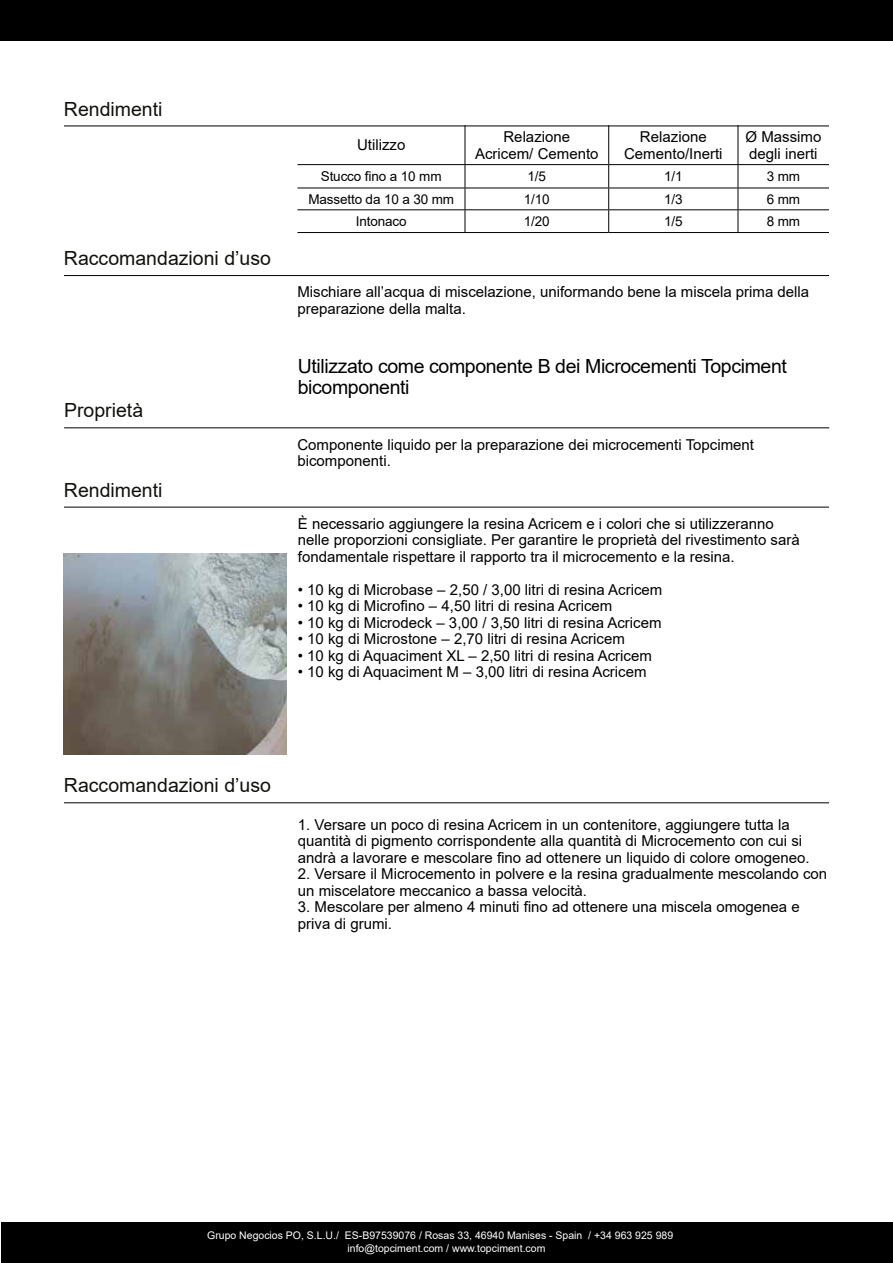
<style>
.page{position:relative;width:893px;height:1263px;background:#fff}
.page>*{position:absolute;margin:0;border:0;box-sizing:border-box;transform-origin:0 0}
.t1{font:19.5px "Arial";color:#12110c}
.t2{font:19.5px/21px "Arial";letter-spacing:-.02em;color:#000}
.t3{font:15px/16.5px "Arial";color:#000}
.t4{font:13.5px "Arial";letter-spacing:-.01em;color:#000}
.t5{font:10.5px "Arial";color:#fff}
</style>
<div class="page">
<div style="left:1px;top:1222px;width:892px;height:41px;background:#000"></div>
<div style="left:0;top:0;width:893px;height:41px;background:#000"></div>
<img style="left:64px;top:553px;width:222px;height:202px">
<svg style="left:465px;top:165px;width:1px;height:67px"></svg>
<svg style="left:608px;top:165px;width:1px;height:67px"></svg>
<svg style="left:738px;top:165px;width:1px;height:67px"></svg>
<hr style="left:465px;top:125px;width:1px;height:39px;background:#000">
<hr style="left:608px;top:125px;width:1px;height:39px;background:#000">
<hr style="left:738px;top:125px;width:1px;height:39px;background:#000">
<hr style="left:297px;top:188px;width:168px;height:1px;background:#000">
<hr style="left:465px;top:188px;width:144px;height:1px;background:#000">
<hr style="left:609px;top:188px;width:129px;height:1px;background:#000">
<hr style="left:738px;top:188px;width:91px;height:1px;background:#000">
<hr style="left:297px;top:164px;width:168px;height:1px;background:#000">
<hr style="left:465px;top:164px;width:144px;height:1px;background:#000">
<hr style="left:609px;top:164px;width:129px;height:1px;background:#000">
<hr style="left:738px;top:164px;width:91px;height:1px;background:#000">
<hr style="left:297px;top:209px;width:168px;height:1px;background:#000">
<hr style="left:465px;top:209px;width:144px;height:1px;background:#000">
<hr style="left:609px;top:209px;width:129px;height:1px;background:#000">
<hr style="left:738px;top:209px;width:91px;height:1px;background:#000">
<hr style="left:297px;top:232px;width:168px;height:1px;background:#000">
<hr style="left:465px;top:232px;width:144px;height:1px;background:#000">
<hr style="left:609px;top:232px;width:129px;height:1px;background:#000">
<hr style="left:738px;top:232px;width:91px;height:1px;background:#000">
<hr style="left:64px;top:126px;width:765px;height:1px;background:#000">
<hr style="left:64px;top:507px;width:765px;height:1px;background:#000">
<hr style="left:64px;top:275px;width:765px;height:1px;background:#000">
<hr style="left:64px;top:802px;width:765px;height:1px;background:#000">
<hr style="left:64px;top:427px;width:765px;height:1px;background:#000">
<h1 class="t1" style="left:64px;top:95px;width:100px">Rendimenti</h1>
<h1 class="t1" style="left:64px;top:245px;width:208px">Raccomandazioni d’uso</h1>
<h1 class="t1" style="left:64px;top:397px;width:81px">Proprietà</h1>
<h1 class="t1" style="left:64px;top:476px;width:100px">Rendimenti</h1>
<p class="t3" style="left:357px;top:137px;width:50px">Utilizzo</p>
<p class="t3" style="left:475px;top:128px;width:125px;text-align:center">Relazione<br>Acricem/ Cemento</p>
<p class="t3" style="left:624px;top:128px;width:100px;text-align:center">Relazione<br>Cemento/Inerti</p>
<p class="t3" style="left:745px;top:128px;width:77px">Ø Massimo degli inerti</p>
<p class="t4" style="left:321px;top:167px;width:122px">Stucco fino a 10 mm</p>
<p class="t4" style="left:528px;top:167px;width:20px">1/5</p>
<p class="t4" style="left:664px;top:167px;width:20px">1/1</p>
<p class="t4" style="left:767px;top:167px;width:35px">3 mm</p>
<p class="t4" style="left:308px;top:190px;width:147px">Massetto da 10 a 30 mm</p>
<p class="t4" style="left:524px;top:190px;width:27px">1/10</p>
<p class="t4" style="left:664px;top:190px;width:20px">1/3</p>
<p class="t4" style="left:767px;top:190px;width:35px">6 mm</p>
<p class="t4" style="left:356px;top:212px;width:52px">Intonaco</p>
<p class="t4" style="left:524px;top:212px;width:27px">1/20</p>
<p class="t4" style="left:664px;top:212px;width:20px">1/5</p>
<p class="t4" style="left:767px;top:212px;width:35px">8 mm</p>
<p class="t3" style="left:297px;top:284px;width:513px">Mischiare all’acqua di miscelazione, uniformando bene la miscela prima della preparazione della malta.</p>
<h1 class="t2" style="left:298px;top:355px;width:490px">Utilizzato come componente B dei Microcementi Topciment bicomponenti</h1>
<p class="t3" style="left:297px;top:436px;width:458px">Componente liquido per la preparazione dei microcementi Topciment bicomponenti.</p>
<p class="t3" style="left:298px;top:515px;width:503px">È necessario aggiungere la resina Acricem e i colori che si utilizzeranno nelle proporzioni consigliate. Per garantire le proprietà del rivestimento sarà fondamentale rispettare il rapporto tra il microcemento e la resina.</p>
<p class="t3" style="left:298px;top:581px;width:366px">• 10 kg di Microbase – 2,50 / 3,00 litri di resina Acricem</p>
<p class="t3" style="left:298px;top:598px;width:316px">• 10 kg di Microfino – 4,50 litri di resina Acricem</p>
<p class="t3" style="left:298px;top:614px;width:365px">• 10 kg di Microdeck – 3,00 / 3,50 litri di resina Acricem</p>
<p class="t3" style="left:298px;top:631px;width:329px">• 10 kg di Microstone – 2,70 litri di resina Acricem</p>
<p class="t3" style="left:298px;top:647px;width:356px">• 10 kg di Aquaciment XL – 2,50 litri di resina Acricem</p>
<p class="t3" style="left:298px;top:664px;width:350px">• 10 kg di Aquaciment M – 3,00 litri di resina Acricem</p>
<h1 class="t1" style="left:64px;top:772px;width:208px">Raccomandazioni d’uso</h1>
<p class="t3" style="left:298px;top:816px;width:513px">1. Versare un poco di resina Acricem in un contenitore, aggiungere tutta la quantità di pigmento corrispondente alla quantità di Microcemento con cui si andrà a lavorare e mescolare fino ad ottenere un liquido di colore omogeneo.</p>
<p class="t3" style="left:298px;top:866px;width:531px">2. Versare il Microcemento in polvere e la resina gradualmente mescolando con un miscelatore meccanico a bassa velocità.</p>
<p class="t3" style="left:298px;top:899px;width:503px">3. Mescolare per almeno 4 minuti fino ad ottenere una miscela omogenea e priva di grumi.</p>
<p class="t5" style="left:207px;top:1227px;width:468px">Grupo Negocios PO, S.L.U./ ES-B97539076 / Rosas 33, 46940 Manises - Spain / +34 963 925 989</p>
<p class="t5" style="left:347px;top:1240px;width:199px">info@topciment.com / www.topciment.com</p>
</div>
